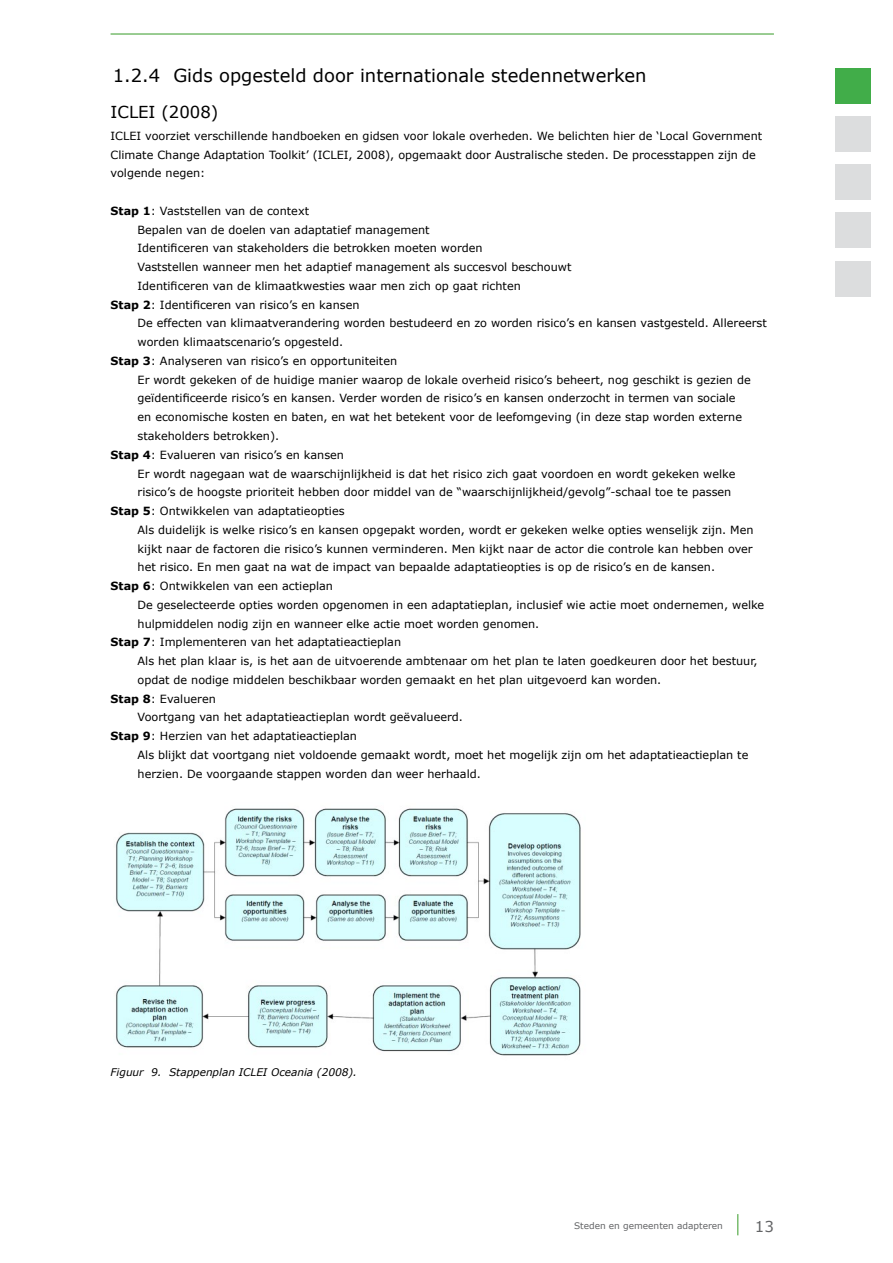
<style>
.page{position:relative;width:893px;height:1263px;background:#fff}
.page>*{position:absolute;margin:0;border:0;box-sizing:border-box;transform-origin:0 0}
.t1{font:18px "Verdana";color:#000}
.t2{font:16.5px "Verdana";color:#000}
.t3{font:15px "Verdana";color:#636466}
.t4{font:11.25px/18.8px "Verdana";color:#000}
.t5{font:italic 10.5px "Verdana";color:#000}
.t6{font:9px "Verdana";color:#636466}
.s1{font-weight:700}
</style>
<div class="page">
<img style="left:116px;top:808px;width:465px;height:248px">
<hr style="left:111px;top:33px;width:663px;height:2px;background:#79bc6f">
<svg style="left:737px;top:1214px;width:1px;height:21px"></svg>
<div style="left:835px;top:68px;width:35px;height:35px;background:#41ad49"></div>
<div style="left:835px;top:116px;width:35px;height:35px;background:#dcddde"></div>
<div style="left:835px;top:164px;width:35px;height:35px;background:#dcddde"></div>
<div style="left:835px;top:213px;width:35px;height:35px;background:#dcddde"></div>
<div style="left:835px;top:262px;width:35px;height:35px;background:#dcddde"></div>
<h1 class="t1" style="left:113px;top:63px;width:535px">1.2.4 Gids opgesteld door internationale stedennetwerken</h1>
<h2 class="t2" style="left:111px;top:101px;width:109px">ICLEI (2008)</h2>
<p class="t4" style="left:111px;top:126px;width:653px">ICLEI voorziet verschillende handboeken en gidsen voor lokale overheden. We belichten hier de ‘Local Government<br>Climate Change Adaptation Toolkit’ (ICLEI, 2008), opgemaakt door Australische steden. De processtappen zijn de volgende negen:</p>
<p class="t4" style="left:111px;top:201px;width:200px"><span class="s1">Stap 1</span>: Vaststellen van de context</p>
<p class="t4" style="left:138px;top:220px;width:294px">Bepalen van de doelen van adaptatief management</p>
<p class="t4" style="left:138px;top:239px;width:347px">Identificeren van stakeholders die betrokken moeten worden</p>
<p class="t4" style="left:138px;top:258px;width:435px">Vaststellen wanneer men het adaptief management als succesvol beschouwt</p>
<p class="t4" style="left:138px;top:276px;width:385px">Identificeren van de klimaatkwesties waar men zich op gaat richten</p>
<p class="t4" style="left:111px;top:295px;width:250px"><span class="s1">Stap 2</span>: Identificeren van risico’s en kansen</p>
<p class="t4" style="left:138px;top:314px;width:631px">De effecten van klimaatverandering worden bestudeerd en zo worden risico’s en kansen vastgesteld. Allereerst</p>
<p class="t4" style="left:138px;top:333px;width:207px">worden klimaatscenario’s opgesteld.</p>
<p class="t4" style="left:111px;top:351px;width:288px"><span class="s1">Stap 3</span>: Analyseren van risico’s en opportuniteiten</p>
<p class="t4" style="left:138px;top:370px;width:615px">Er wordt gekeken of de huidige manier waarop de lokale overheid risico’s beheert, nog geschikt is gezien de</p>
<p class="t4" style="left:138px;top:389px;width:600px">geïdentificeerde risico’s en kansen. Verder worden de risico’s en kansen onderzocht in termen van sociale</p>
<p class="t4" style="left:138px;top:408px;width:606px">en economische kosten en baten, en wat het betekent voor de leefomgeving (in deze stap worden externe</p>
<p class="t4" style="left:138px;top:426px;width:143px">stakeholders betrokken).</p>
<p class="t4" style="left:111px;top:445px;width:235px"><span class="s1">Stap 4</span>: Evalueren van risico’s en kansen</p>
<p class="t4" style="left:138px;top:464px;width:599px">Er wordt nagegaan wat de waarschijnlijkheid is dat het risico zich gaat voordoen en wordt gekeken welke</p>
<p class="t4" style="left:138px;top:483px;width:595px">risico’s de hoogste prioriteit hebben door middel van de “waarschijnlijkheid/gevolg”-schaal toe te passen</p>
<p class="t4" style="left:111px;top:501px;width:236px"><span class="s1">Stap 5</span>: Ontwikkelen van adaptatieopties</p>
<p class="t4" style="left:138px;top:520px;width:617px">Als duidelijk is welke risico’s en kansen opgepakt worden, wordt er gekeken welke opties wenselijk zijn. Men</p>
<p class="t4" style="left:138px;top:539px;width:617px">kijkt naar de factoren die risico’s kunnen verminderen. Men kijkt naar de actor die controle kan hebben over</p>
<p class="t4" style="left:138px;top:558px;width:579px">het risico. En men gaat na wat de impact van bepaalde adaptatieopties is op de risico’s en de kansen.</p>
<p class="t4" style="left:111px;top:576px;width:224px"><span class="s1">Stap 6</span>: Ontwikkelen van een actieplan</p>
<p class="t4" style="left:138px;top:595px;width:628px">De geselecteerde opties worden opgenomen in een adaptatieplan, inclusief wie actie moet ondernemen, welke</p>
<p class="t4" style="left:138px;top:614px;width:403px">hulpmiddelen nodig zijn en wanneer elke actie moet worden genomen.</p>
<p class="t4" style="left:111px;top:633px;width:292px"><span class="s1">Stap 7</span>: Implementeren van het adaptatieactieplan</p>
<p class="t4" style="left:138px;top:651px;width:622px">Als het plan klaar is, is het aan de uitvoerende ambtenaar om het plan te laten goedkeuren door het bestuur,</p>
<p class="t4" style="left:138px;top:670px;width:525px">opdat de nodige middelen beschikbaar worden gemaakt en het plan uitgevoerd kan worden.</p>
<p class="t4" style="left:111px;top:689px;width:107px"><span class="s1">Stap 8</span>: Evalueren</p>
<p class="t4" style="left:138px;top:708px;width:327px">Voortgang van het adaptatieactieplan wordt geëvalueerd.</p>
<p class="t4" style="left:111px;top:726px;width:248px"><span class="s1">Stap 9</span>: Herzien van het adaptatieactieplan</p>
<p class="t4" style="left:138px;top:745px;width:612px">Als blijkt dat voortgang niet voldoende gemaakt wordt, moet het mogelijk zijn om het adaptatieactieplan te</p>
<p class="t4" style="left:138px;top:764px;width:345px">herzien. De voorgaande stappen worden dan weer herhaald.</p>
<p class="t5" style="left:111px;top:1065px;width:248px">Figuur 9. Stappenplan ICLEI Oceania (2008).</p>
<p class="t6" style="left:574px;top:1220px;width:150px">Steden en gemeenten adapteren</p>
<h3 class="t3" style="left:755px;top:1216px;width:21px">13</h3>
</div>
